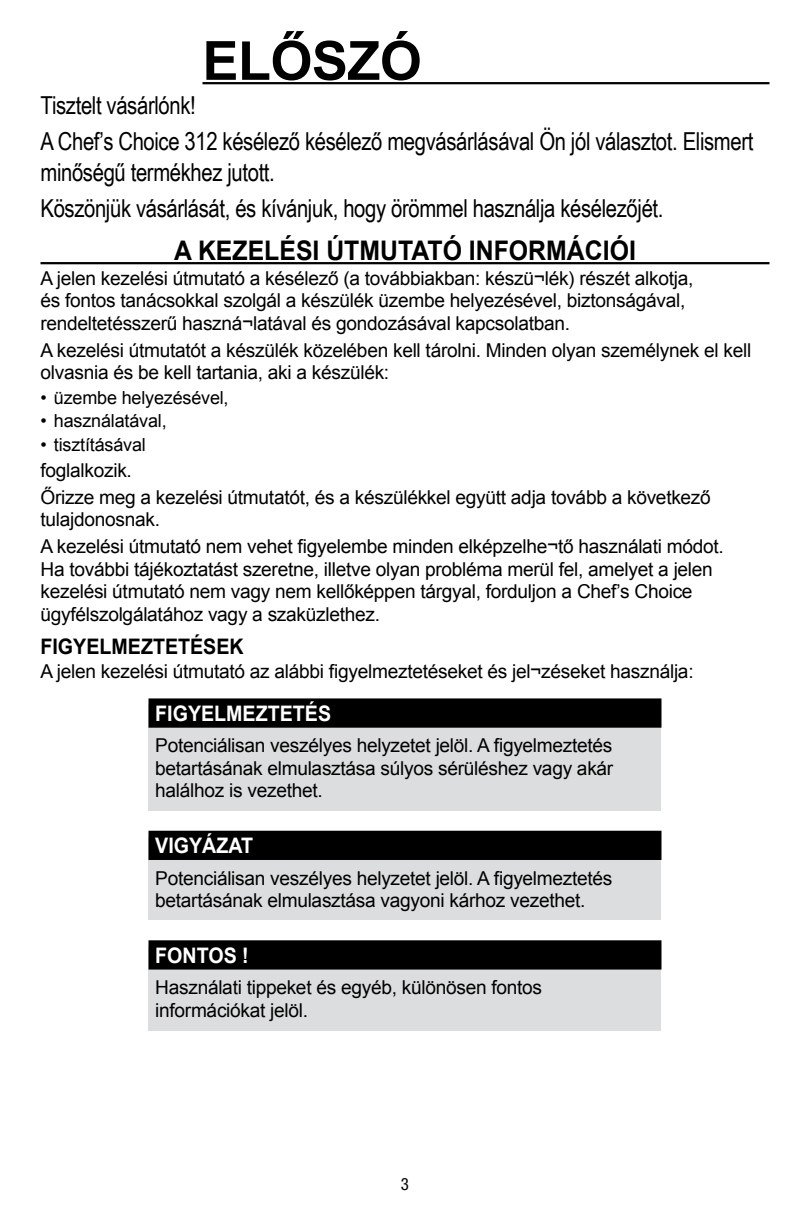
<style>
.page{position:relative;width:810px;height:1215px;background:#fff}
.page>*{position:absolute;margin:0;border:0;box-sizing:border-box;transform-origin:0 0}
.t1{font:700 54px "Arial";letter-spacing:-.01em;color:#000}
.t2{font:700 27px "Arial";color:#000;scale:.92 1}
.t3{font:24.75px/36px "Arial Narrow";letter-spacing:-.015em;color:#000}
.t4{font:700 21.38px "Arial";color:#fff;scale:.92 1}
.t5{font:700 21.38px "Arial";color:#000;scale:.92 1}
.t6{font:19.12px/22.5px "Arial";letter-spacing:-.015em;color:#000}
.t7{font:18px "Arial";letter-spacing:-.01em;color:#000}
.t8{font:condensed 16.88px "Helvetica Neue LT Std";color:#000}
</style>
<div class="page">
<hr style="left:202px;top:82px;width:568px;height:2px;background:#000">
<hr style="left:40px;top:262px;width:730px;height:2px;background:#000">
<div style="left:148px;top:947px;width:514px;height:83px;background:#dcddde"></div>
<div style="left:148px;top:940px;width:514px;height:30px;background:#000"></div>
<div style="left:148px;top:838px;width:514px;height:82px;background:#dcddde"></div>
<div style="left:148px;top:831px;width:514px;height:29px;background:#000"></div>
<div style="left:148px;top:705px;width:514px;height:106px;background:#dcddde"></div>
<div style="left:148px;top:698px;width:514px;height:30px;background:#000"></div>
<h1 class="t1" style="left:202px;top:25px;width:221px">Előszó</h1>
<p class="t3" style="left:40px;top:86px;width:714px">Tisztelt vásárlónk!<br>A Chef’s Choice 312 késélező késélező megvásárlásával Ön jól választot. Elismert</p>
<p class="t3" style="left:40px;top:153px;width:625px">minőségű termékhez jutott.<br>Köszönjük vásárlását, és kívánjuk, hogy örömmel használja késélezőjét.</p>
<h2 class="t2" style="left:174px;top:232px;width:504px">A kezelési útmutató információi</h2>
<p class="t6" style="left:40px;top:267px;width:654px">A jelen kezelési útmutató a késélező (a továbbiakban: készü¬lék) részét alkotja, és fontos tanácsokkal szolgál a készülék üzembe helyezésével, biztonságával, rendeltetésszerű haszná¬latával és gondozásával kapcsolatban.</p>
<p class="t6" style="left:40px;top:339px;width:712px">A kezelési útmutatót a készülék közelében kell tárolni. Minden olyan személynek el kell olvasnia és be kell tartania, aki a készülék:</p>
<p class="t7" style="left:40px;top:386px;width:190px">• üzembe helyezésével,</p>
<p class="t7" style="left:40px;top:409px;width:128px">• használatával,</p>
<p class="t7" style="left:40px;top:433px;width:107px">• tisztításával</p>
<p class="t6" style="left:40px;top:457px;width:672px;line-height:27px">foglalkozik.<br>Őrizze meg a kezelési útmutatót, és a készülékkel együtt adja tovább a következő</p>
<p class="t6" style="left:40px;top:506px;width:685px;line-height:27px">tulajdonosnak.<br>A kezelési útmutató nem vehet figyelembe minden elképzelhe¬tő használati módot.</p>
<p class="t6" style="left:40px;top:558px;width:674px">Ha további tájékoztatást szeretne, illetve olyan probléma merül fel, amelyet a jelen kezelési útmutató nem vagy nem kellőképpen tárgyal, forduljon a Chef’s Choice ügyfélszolgálatához vagy a szaküzlethez.</p>
<p class="t5" style="left:40px;top:632px;width:221px">Figyelmeztetések</p>
<p class="t6" style="left:40px;top:661px;width:655px">A jelen kezelési útmutató az alábbi figyelmeztetéseket és jel¬zéseket használja:</p>
<p class="t4" style="left:155px;top:699px;width:15px">FIGYELMEZTETÉS</p>
<p class="t6" style="left:155px;top:735px;width:460px;text-align:justify">Potenciálisan veszélyes helyzetet jelöl. A figyelmeztetés betartásának elmulasztása súlyos sérüléshez vagy akár halálhoz is vezethet.</p>
<p class="t4" style="left:155px;top:831px;width:29px">VIGYÁZAT</p>
<p class="t6" style="left:155px;top:867px;width:459px">Potenciálisan veszélyes helyzetet jelöl. A figyelmeztetés betartásának elmulasztása vagyoni kárhoz vezethet.</p>
<p class="t4" style="left:155px;top:941px;width:16px">FONTOS</p>
<p class="t4" style="left:242px;top:941px;width:9px">!</p>
<p class="t6" style="left:155px;top:977px;width:388px">Használati tippeket és egyéb, különösen fontos információkat jelöl.</p>
<p class="t8" style="left:401px;top:1174px;width:10px">3</p>
</div>
